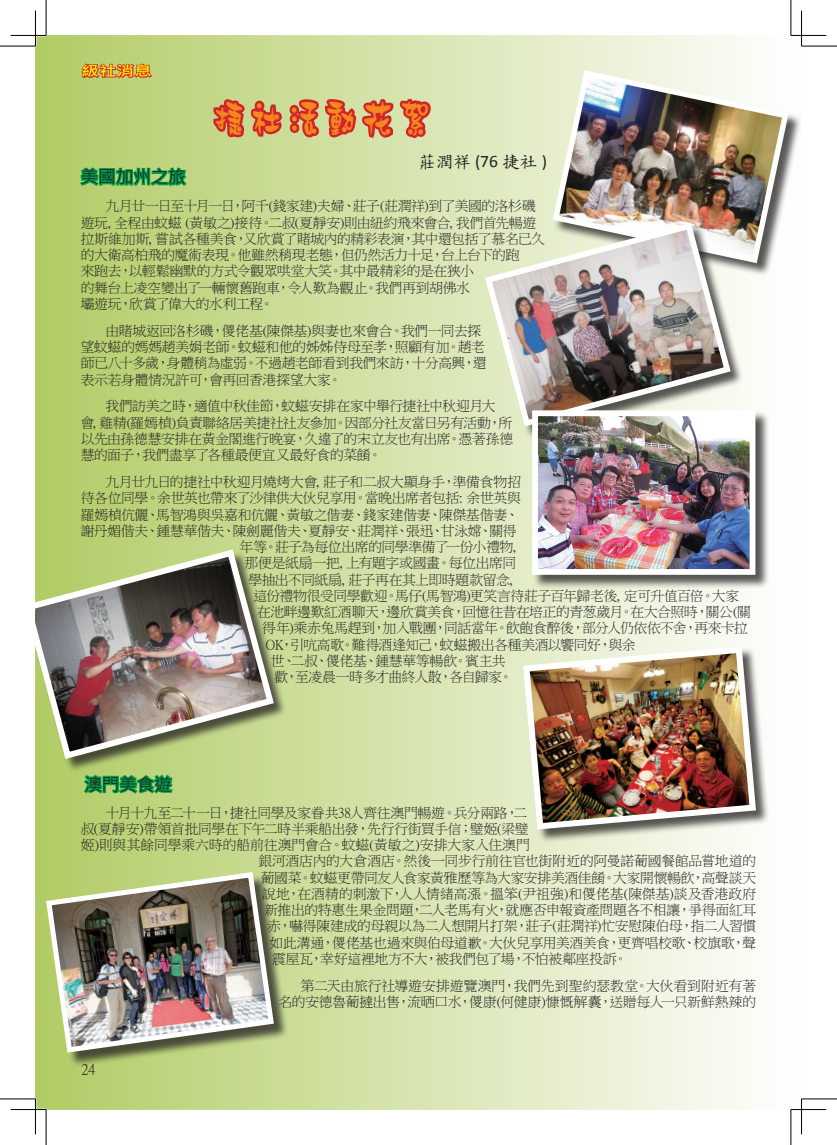
<style>
.page{position:relative;width:837px;height:1145px;background:#fff}
.page>*{position:absolute;margin:0;border:0;box-sizing:border-box;transform-origin:0 0}
.大標題{font:36px "winman tu 2 k 3 do 3";letter-spacing:.24em;color:#f5871f;scale:.83 1}
.小標題{font:17.5px "Microsoft Jheng Hei";color:#231f20}
.t1{font:17.5px "DF Kai Shu SB Estd BF";color:#231f20}
.t2{font:15px "P Ming Li U";color:#231f20}
.t3{font:700 14px "Microsoft Jheng Hei";color:#fff101;scale:1.25 1}
.內文02{font:13.75px/16.2px "P Ming Li U";letter-spacing:-.02em;color:#231f20}
.內文02-2{font:13.75px "P Ming Li U";color:#231f20}
.s1{font-family:"Calibri"}
</style>
<div class="page">
<div style="left:35px;top:35px;width:756px;height:1074px;background:linear-gradient(to right,#b1cc64,#fefefd);border:1px solid #b2cc65"></div>
<svg style="left:79px;top:60px;width:74px;height:19px"></svg>
<svg style="left:209px;top:95px;width:224px;height:47px;background:#cf8868"></svg>
<svg style="left:78px;top:165px;width:110px;height:23px;background:#52b55f"></svg>
<svg style="left:82px;top:773px;width:93px;height:22px;background:#4ab35d"></svg>
<div style="left:553px;top:71px;width:248px;height:205px;background:#231f20;opacity:.75"></div>
<img style="left:549px;top:67px;width:242px;height:199px">
<div style="left:486px;top:224px;width:257px;height:215px;background:#231f20;opacity:.75"></div>
<img style="left:481px;top:219px;width:252px;height:211px">
<div style="left:35px;top:550px;width:252px;height:222px;background:#231f20;opacity:.75"></div>
<img style="left:35px;top:546px;width:242px;height:216px">
<div style="left:532px;top:410px;width:237px;height:179px;background:#231f20;opacity:.75"></div>
<img style="left:539px;top:417px;width:209px;height:151px">
<div style="left:532px;top:410px;width:223px;height:165px;border:6px solid #fff"></div>
<div style="left:523px;top:647px;width:246px;height:196px;background:#231f20;opacity:.75"></div>
<img style="left:519px;top:643px;width:240px;height:189px">
<div style="left:48px;top:874px;width:241px;height:193px;background:#231f20;opacity:.75"></div>
<img style="left:43px;top:869px;width:233px;height:186px">
<hr style="left:11px;top:1108px;width:35px;height:2px;background:#fff">
<hr style="left:790px;top:1108px;width:36px;height:2px;background:#fff">
<hr style="left:0;top:46px;width:35px;height:1px;background:#000">
<hr style="left:801px;top:46px;width:35px;height:1px;background:#000">
<hr style="left:0;top:1098px;width:35px;height:1px;background:#000">
<hr style="left:801px;top:1098px;width:35px;height:1px;background:#000">
<hr style="left:46px;top:0;width:1px;height:35px;background:#000">
<hr style="left:46px;top:1109px;width:1px;height:35px;background:#000">
<hr style="left:790px;top:0;width:1px;height:35px;background:#000">
<hr style="left:790px;top:1109px;width:1px;height:35px;background:#000">
<hr style="left:11px;top:35px;width:35px;height:1px;background:#000">
<hr style="left:790px;top:35px;width:36px;height:1px;background:#000">
<hr style="left:11px;top:1109px;width:35px;height:1px;background:#000">
<hr style="left:790px;top:1109px;width:36px;height:1px;background:#000">
<hr style="left:35px;top:11px;width:1px;height:35px;background:#000">
<hr style="left:35px;top:1098px;width:1px;height:36px;background:#000">
<hr style="left:801px;top:11px;width:1px;height:35px;background:#000">
<hr style="left:801px;top:1098px;width:1px;height:36px;background:#000">
<p class="t3" style="left:81px;top:62px;width:57px">級社消息</p>
<p class="大標題" style="left:214px;top:100px;width:262px">捷社活動花絮</p>
<p class="t1" style="left:418px;top:153px;width:130px">莊潤祥 <span class="s1">(76</span> 捷社 <span class="s1">)</span></p>
<p class="小標題" style="left:81px;top:166px;width:106px">美國加州之旅</p>
<p class="內文02" style="left:81px;top:198px;width:465px;text-indent:25px">九月廿一日至十月一日，阿千(錢家建)夫婦、莊子(莊潤祥)到了美國的洛杉磯遊玩, 全程由蚊螆 (黃敏之)接待。二叔(夏靜安)則由紐約飛來會合, 我們首先暢遊拉斯維加斯, 嘗試各種美食，又欣賞了賭城內的精彩表演，其中還包括了慕名已久的大衛高柏飛的魔術表現。他雖然稍現老態，但仍然活力十足，台上台下的跑<br>來跑去，以輕鬆幽默的方式令觀眾哄堂大笑。其中最精彩的是在狹小<br>的舞台上凌空變出了一輛懷舊跑車，令人歎為觀止。我們再到胡佛水<br>壩遊玩，欣賞了偉大的水利工程。</p>
<p class="內文02" style="left:81px;top:322px;width:407px;text-indent:25px">由賭城返回洛杉磯，儍佬基(陳傑基)與妻也來會合。我們一同去探望蚊螆的媽媽趙美娟老師。蚊螆和他的姊姊侍母至孝，照顧有加。趙老師已八十多歲，身體稍為虛弱。不過趙老師看到我們來訪，十分高興，還表示若身體情況許可，會再回香港探望大家。</p>
<p class="內文02" style="left:81px;top:398px;width:434px;text-indent:25px">我們訪美之時，適值中秋佳節，蚊螆安排在家中舉行捷社中秋迎月大會, 雞精(羅嫣楨)負責聯絡居美捷社社友參加。因部分社友當日另有活動，所以先由孫德慧安排在黃金閣進行晚宴，久違了的宋立友也有出席。憑著孫德慧的面子，我們盡享了各種最便宜又最好食的菜餚。</p>
<p class="內文02" style="left:105px;top:474px;width:417px">九月廿九日的捷社中秋迎月燒烤大會, 莊子和二叔大顯身手，準備食物招</p>
<p class="內文02" style="left:81px;top:490px;width:441px">待各位同學。余世英也帶來了沙律供大伙兒享用。當晚出席者包括: 余世英與</p>
<p class="內文02" style="left:81px;top:506px;width:439px">羅嫣楨伉儷、馬智鴻與吳嘉和伉儷、黃敏之偕妻、錢家建偕妻、陳傑基偕妻、</p>
<p class="內文02" style="left:81px;top:522px;width:437px">謝丹媚偕夫、鍾慧華偕夫、陳劍麗偕夫、夏靜安、莊潤祥、張迅、甘泳嫦、關得</p>
<p class="內文02" style="left:239px;top:539px;width:278px">年等。莊子為每位出席的同學準備了一份小禮物,</p>
<p class="內文02" style="left:244px;top:555px;width:273px">那便是紙扇一把, 上有題字或國畫。每位出席同</p>
<p class="內文02" style="left:248px;top:571px;width:266px">學抽出不同紙扇, 莊子再在其上即時題款留念,</p>
<p class="內文02" style="left:253px;top:587px;width:487px">這份禮物很受同學歡迎。馬仔(馬智鴻)更笑言待莊子百年歸老後, 定可升值百倍。大家</p>
<p class="內文02" style="left:257px;top:604px;width:495px">在池畔邊歎紅酒聊天，邊欣賞美食，回憶往昔在培正的青葱歲月。在大合照時，關公(關</p>
<p class="內文02" style="left:262px;top:620px;width:487px">得年)乘赤兔馬趕到，加入戰團，同話當年。飲飽食醉後，部分人仍依依不舍，再來卡拉</p>
<p class="內文02" style="left:266px;top:636px;width:371px">OK，引吭高歌。難得酒逢知己，蚊螆搬出各種美酒以饗同好，與余</p>
<p class="內文02" style="left:271px;top:652px;width:236px">世、二叔、儍佬基、鍾慧華等暢飲。賓主共</p>
<p class="內文02" style="left:274px;top:669px;width:240px">歡，至凌晨一時多才曲終人散，各自歸家。</p>
<p class="小標題" style="left:84px;top:773px;width:89px">澳門美食遊</p>
<p class="內文02" style="left:105px;top:804px;width:423px">十月十九至二十一日，捷社同學及家眷共38人齊往澳門暢遊。兵分兩路，二</p>
<p class="內文02" style="left:81px;top:820px;width:449px">叔(夏靜安)帶領首批同學在下午二時半乘船出發，先行行街買手信；璧姬(梁璧</p>
<p class="內文02-2" style="left:81px;top:838px;width:450px">姬)則與其餘同學乘六時的船前往澳門會合。蚊螆(黃敏之)安排大家入住澳門</p>
<p class="內文02" style="left:258px;top:853px;width:499px">銀河酒店內的大倉酒店。然後一同步行前往官也街附近的阿曼諾葡國餐館品嘗地道的</p>
<p class="內文02" style="left:261px;top:869px;width:497px">葡國菜。蚊螆更帶同友人食家黃雅歷等為大家安排美酒佳餚。大家開懷暢飲，高聲談天</p>
<p class="內文02-2" style="left:262px;top:886px;width:495px">說地，在酒精的刺激下，人人情緒高漲。搵笨(尹祖強)和儍佬基(陳傑基)談及香港政府</p>
<p class="內文02" style="left:264px;top:901px;width:493px">新推出的特惠生果金問題，二人老馬有火，就應否申報資產問題各不相讓，爭得面紅耳</p>
<p class="內文02" style="left:267px;top:918px;width:490px">赤，嚇得陳建成的母親以為二人想開片打架，莊子(莊潤祥)忙安慰陳伯母，指二人習慣</p>
<p class="內文02" style="left:269px;top:934px;width:488px">如此溝通，儍佬基也過來與伯母道歉。大伙兒享用美酒美食，更齊唱校歌、校旗歌，聲</p>
<p class="內文02" style="left:272px;top:950px;width:357px">震屋瓦，幸好這裡地方不大，被我們包了場，不怕被鄰座投訴。</p>
<p class="內文02" style="left:278px;top:977px;width:479px;text-align:right">第二天由旅行社導遊安排遊覽澳門，我們先到聖約瑟教堂。大伙看到附近有著<br>名的安德魯葡撻出售，流晒口水，儍康(何健康)慷慨解囊，送贈每人一只新鮮熱辣的</p>
<p class="t2" style="left:81px;top:1061px;width:16px">24</p>
</div>
